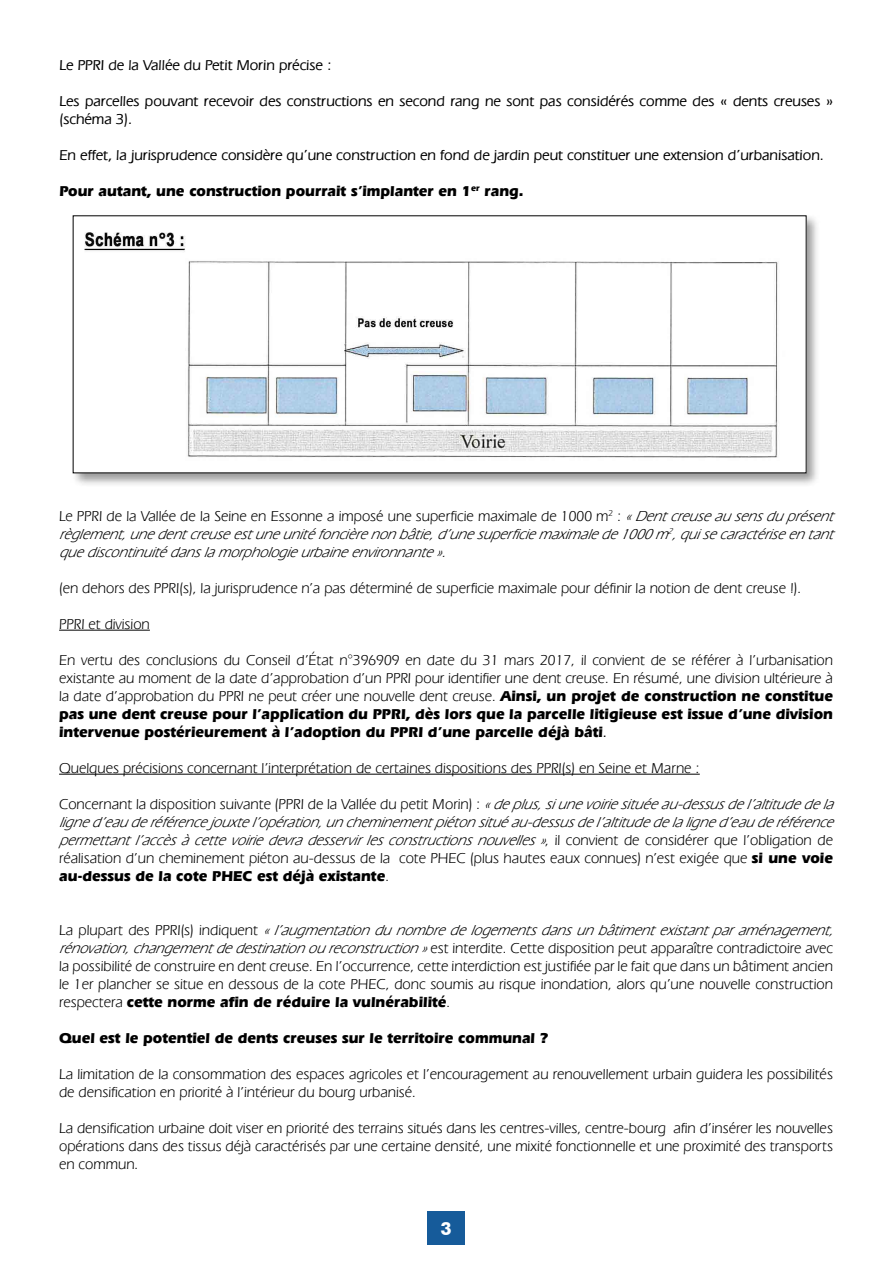
<style>
.page{position:relative;width:893px;height:1263px;background:#fff}
.page>*{position:absolute;margin:0;border:0;box-sizing:border-box;transform-origin:0 0}
.t1{font:700 18px "Futura BT";color:#fff}
.t2{font:15px/18px "Eras IT Cby BT";color:#000;text-align:justify}
.t3{font:italic 15px/18px "Eras IT Cby BT";color:#000;text-align:justify}
.t4{font:500 15px/18px "Eras IT Cby BT";color:#000}
.t5{font:700 15px "Eras IT Cby BT";color:#000}
.s1{font-style:normal}
.s2{font-weight:700}
.s3{font-weight:500}
.s4{font-weight:700;font-style:normal}
.s5{font-style:italic}
</style>
<div class="page">
<div style="left:427px;top:1211px;width:38px;height:34px;background:#165b9a"></div>
<hr style="left:59px;top:630px;width:91px;height:1px;background:#000">
<hr style="left:59px;top:774px;width:641px;height:1px;background:#000">
<div style="left:71px;top:214px;width:750px;height:273px;background:#000;opacity:.4"></div>
<img style="left:75px;top:218px;width:729px;height:253px">
<p class="t4" style="left:60px;top:56px;width:273px">Le PPRI de la Vallée du Petit Morin précise :</p>
<p class="t4" style="left:60px;top:92px;width:775px">Les parcelles pouvant recevoir des constructions en second rang ne sont pas considérés comme des « dents creuses » (schéma 3).</p>
<p class="t4" style="left:60px;top:146px;width:766px">En effet, la jurisprudence considère qu’une construction en fond de jardin peut constituer une extension d’urbanisation.</p>
<p class="t5" style="left:60px;top:182px;width:465px">Pour autant, une construction pourrait s’implanter en 1<sup>er</sup> rang.</p>
<p class="t3" style="left:59px;top:506px;width:782px"><span class="s1">Le PPRI de la Vallée de la Seine en Essonne a imposé une superficie maximale de 1000 m</span><sup>2</sup> <span class="s1">:</span> «Dentcreuseausensduprésent règlement,unedentcreuseestuneunitéfoncièrenonbâtie,d’unesuperficiemaximalede1000m<sup>2</sup>,quisecaractériseentant quediscontinuitédanslamorphologieurbaineenvironnante».</p>
<p class="t2" style="left:59px;top:578px;width:744px">(en dehors des PPRI(s), la jurisprudence n’a pas déterminé de superficie maximale pour définir la notion de dent creuse !).</p>
<p class="t2" style="left:59px;top:614px;width:92px">PPRI et division</p>
<p class="t2" style="left:59px;top:650px;width:775px">En vertu des conclusions du Conseil d’État n°396909 en date du 31 mars 2017, il convient de se référer à l’urbanisation existante au moment de la date d’approbation d’un PPRI pour identifier une dent creuse. En résumé, une division ultérieure à la date d’approbation du PPRI ne peut créer une nouvelle dent creuse. <span class="s2">Ainsi, un projet de construction ne constitue pas une dent creuse pour l’application du PPRI, dès lors que la parcelle litigieuse est issue d’une division intervenue postérieurement à l’adoption du PPRI d’une parcelle déjà bâti</span><span class="s3">.</span></p>
<p class="t2" style="left:59px;top:758px;width:642px">Quelques précisions concernant l’interprétation de certaines dispositions des PPRI(s) en Seine et Marne :</p>
<p class="t3" style="left:59px;top:794px;width:782px;text-align:left"><span class="s1">Concernant la disposition suivante (PPRI de la Vallée du petit Morin) :</span> «deplus,siunevoiriesituéeau-dessusdel’altitudedela ligned’eauderéférencejouxtel’opération,uncheminementpiétonsituéau-dessusdel’altitudedelaligned’eauderéférence permettantl’accèsàcettevoiriedevradesservirlesconstructionsnouvelles »<span class="s1">, i l c o n v i e n t d e c o n s i d é r e r q u e l ’ o b l i g a t i o n d e réalisation d’un cheminement piéton au-dessus de la cote PHEC (plus hautes eaux connues) n’est exigée que</span> <span class="s4">si une voie au-dessus de la cote PHEC est déjà existante</span><span class="s1">.</span></p>
<p class="t2" style="left:59px;top:920px;width:782px;text-align:left">L a p l u p a r t d e s P P R I ( s ) i n d i q u e n t <span class="s5">« l’augmentationdunombredelogementsdansunbâtimentexistantparaménagement, rénovation,changementdedestinationoureconstruction»</span>est interdite. Cette disposition peut apparaître contradictoire avec la possibilité de construire en dent creuse. En l’occurrence, cette interdiction est justifiée par le fait que dans un bâtiment ancien le 1er plancher se situe en dessous de la cote PHEC, donc soumis au risque inondation, alors qu’une nouvelle construction respectera <span class="s2">cette norme afin de réduire la vulnérabilité</span>.</p>
<p class="t5" style="left:59px;top:1028px;width:490px">Quel est le potentiel de dents creuses sur le territoire communal ?</p>
<p class="t2" style="left:59px;top:1064px;width:775px">La limitation de la consommation des espaces agricoles et l’encouragement au renouvellement urbain guidera les possibilités de densification en priorité à l’intérieur du bourg urbanisé.</p>
<p class="t2" style="left:59px;top:1118px;width:775px">La densification urbaine doit viser en priorité des terrains situés dans les centres-villes, centre-bourg afin d’insérer les nouvelles opérations dans des tissus déjà caractérisés par une certaine densité, une mixité fonctionnelle et une proximité des transports en commun.</p>
<p class="t1" style="left:440px;top:1217px;width:13px">3</p>
</div>
